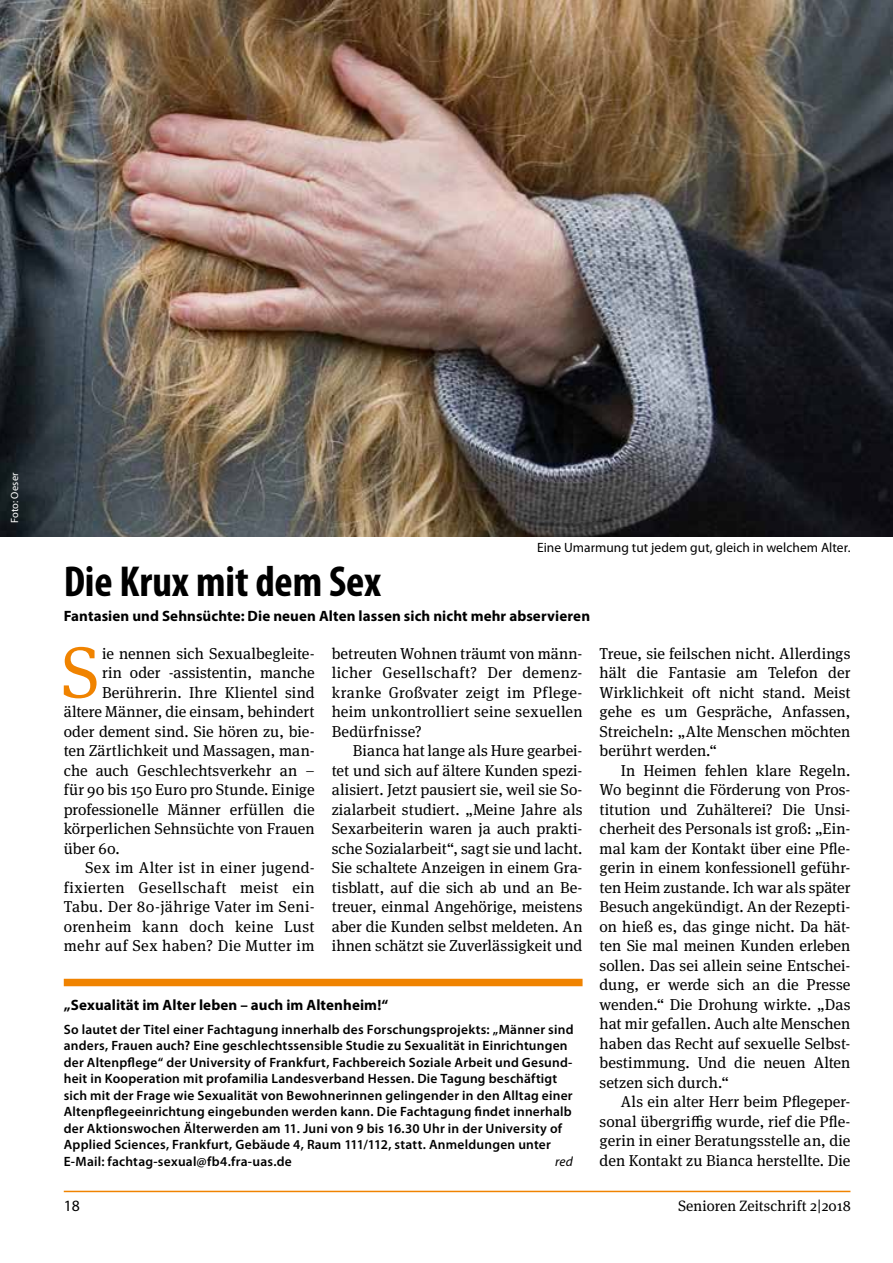
<style>
.page{position:relative;width:893px;height:1263px;background:#fff}
.page>*{position:absolute;margin:0;border:0;box-sizing:border-box;transform-origin:0 0}
.t1{font:72.3px "Meta Serif OT";color:#f08300}
.t2{font:700 condensed 43.5px "Myriad Pro";letter-spacing:-.005em;color:#000}
.t3{font:15.75px/19.5px "Meta Serif OT";letter-spacing:.005em;color:#000;text-align:justify}
.t4{font:15.75px "Meta Serif OT";letter-spacing:.025em;color:#000}
.t5{font:15.75px "Myriad Pro";color:#000}
.t6{font:700 15px "Myriad Pro";letter-spacing:.005em;color:#000}
.t7{font:15px "Meta Serif OT";letter-spacing:.005em;color:#000}
.t8{font:600 13.5px/16.5px "Myriad Pro";letter-spacing:.015em;color:#000}
.t9{font:13.5px "Myriad Pro";letter-spacing:.005em;color:#000}
.t10{font:italic 13.5px "Myriad Pro";color:#000}
.t11{font:10.5px "Myriad Pro";letter-spacing:.01em;color:#fff}
</style>
<div class="page">
<hr style="left:64px;top:1191px;width:786px;height:1px;background:#f08300">
<img style="left:0;top:0;width:893px;height:536px">
<div style="left:64px;top:979px;width:519px;height:7px;background:#f08300"></div>
<p class="t11" style="left:9px;top:523px;width:52px;rotate:-90deg">Foto: Oeser</p>
<h2 class="t2" style="left:64px;top:554px;width:319px">Die Krux mit dem Sex</h2>
<p class="t9" style="left:537px;top:540px;width:315px">Eine Umarmung tut jedem gut, gleich in welchem Alter.</p>
<p class="t6" style="left:64px;top:606px;width:528px">Fantasien und Sehnsüchte: Die neuen Alten lassen sich nicht mehr abservieren</p>
<p class="t3" style="left:332px;top:644px;width:252px">betreuten Wohnen träumt von männ&shy;licher Gesellschaft? Der demenz&shy;kranke Großvater zeigt im Pflege&shy;heim unkontrolliert seine sexuellen Bedürfnisse?</p>
<p class="t3" style="left:332px;top:741px;width:252px;text-indent:21px">Bianca hat lange als Hure gearbei&shy;tet und sich auf ältere Kunden spezi&shy;alisiert. Jetzt pausiert sie, weil sie So&shy;zialarbeit studiert. „Meine Jahre als Sexarbeiterin waren ja auch prakti&shy;sche Sozialarbeit“, sagt sie und lacht.<br>Sie schaltete Anzeigen in einem Gra&shy;tisblatt, auf die sich ab und an Be&shy;treuer, einmal Angehörige, meistens aber die Kunden selbst meldeten. An ihnen schätzt sie Zuverlässigkeit und</p>
<h1 class="t1" style="left:61px;top:631px;width:40px">S</h1>
<p class="t3" style="left:102px;top:644px;width:214px">ie nennen sich Sexualbegleite-</p>
<p class="t3" style="left:102px;top:663px;width:214px">rin oder -assistentin, manche</p>
<p class="t3" style="left:102px;top:683px;width:214px">Berührerin. Ihre Klientel sind</p>
<p class="t3" style="left:64px;top:702px;width:252px">ältere Männer, die einsam, behindert</p>
<p class="t3" style="left:64px;top:722px;width:252px">oder dement sind. Sie hören zu, bie-</p>
<p class="t3" style="left:64px;top:741px;width:252px">ten Zärtlichkeit und Massagen, man-</p>
<p class="t3" style="left:64px;top:761px;width:252px">che auch Geschlechtsverkehr an –</p>
<p class="t3" style="left:64px;top:780px;width:252px">für 90 bis 150 Euro pro Stunde. Einige</p>
<p class="t3" style="left:64px;top:800px;width:252px">professionelle Männer erfüllen die</p>
<p class="t3" style="left:64px;top:819px;width:252px">körperlichen Sehnsüchte von Frauen</p>
<p class="t3" style="left:64px;top:839px;width:58px">über 60.</p>
<p class="t4" style="left:85px;top:858px;width:231px">Sex im Alter ist in einer jugend-</p>
<p class="t4" style="left:64px;top:878px;width:252px">fixierten Gesellschaft meist ein</p>
<p class="t4" style="left:64px;top:897px;width:252px">Tabu. Der 80-jährige Vater im Seni-</p>
<p class="t4" style="left:64px;top:917px;width:252px">orenheim kann doch keine Lust</p>
<p class="t4" style="left:64px;top:936px;width:252px">mehr auf Sex haben? Die Mutter im</p>
<p class="t6" style="left:64px;top:995px;width:326px">„Sexualität im Alter leben – auch im Altenheim!“</p>
<p class="t8" style="left:64px;top:1020px;width:511px">So lautet der Titel einer Fachtagung innerhalb des Forschungsprojekts: „Männer sind anders, Frauen auch? Eine geschlechtssensible Studie zu Sexualität in Einrichtungen der Altenpflege“ der University of Frankfurt, Fachbereich Soziale Arbeit und Gesund&shy;heit in Kooperation mit profamilia Landesverband Hessen. Die Tagung beschäftigt sich mit der Frage wie Sexualität von Bewohnerinnen gelingender in den Alltag einer Altenpflegeeinrichtung eingebunden werden kann. Die Fachtagung findet innerhalb der Aktionswochen Älterwerden am 11. Juni von 9 bis 16.30 Uhr in der University of Applied Sciences, Frankfurt, Gebäude 4, Raum 111/112, statt. Anmeldungen unter E-Mail: fachtag-sexual@fb4.fra-uas.de</p>
<p class="t10" style="left:555px;top:1153px;width:19px">red</p>
<p class="t3" style="left:600px;top:644px;width:252px">Treue, sie feilschen nicht. Allerdings hält die Fantasie am Telefon der Wirklichkeit oft nicht stand. Meist gehe es um Gespräche, Anfassen, Streicheln: „Alte Menschen möchten berührt werden.“</p>
<p class="t3" style="left:600px;top:761px;width:252px;text-indent:21px">In Heimen fehlen klare Regeln.<br>Wo beginnt die Förderung von Pros&shy;titution und Zuhälterei? Die Unsi&shy;cherheit des Personals ist groß: „Ein&shy;mal kam der Kontakt über eine Pfle&shy;gerin in einem konfessionell geführ&shy;ten Heim zustande. Ich war als später Besuch angekündigt. An der Rezepti&shy;on hieß es, das ginge nicht. Da hät&shy;ten Sie mal meinen Kunden erleben sollen. Das sei allein seine Entschei&shy;dung, er werde sich an die Presse wenden.“ Die Drohung wirkte. „Das hat mir gefallen. Auch alte Menschen haben das Recht auf sexuelle Selbst&shy;bestimmung. Und die neuen Alten setzen sich durch.“</p>
<p class="t3" style="left:600px;top:1092px;width:252px;text-indent:21px">Als ein alter Herr beim Pflegeper&shy;sonal übergriffig wurde, rief die Pfle&shy;gerin in einer Beratungsstelle an, die den Kontakt zu Bianca herstellte. Die</p>
<p class="t5" style="left:64px;top:1197px;width:18px">18</p>
<p class="t7" style="left:678px;top:1197px;width:174px">Senioren Zeitschrift 2|2018</p>
</div>
